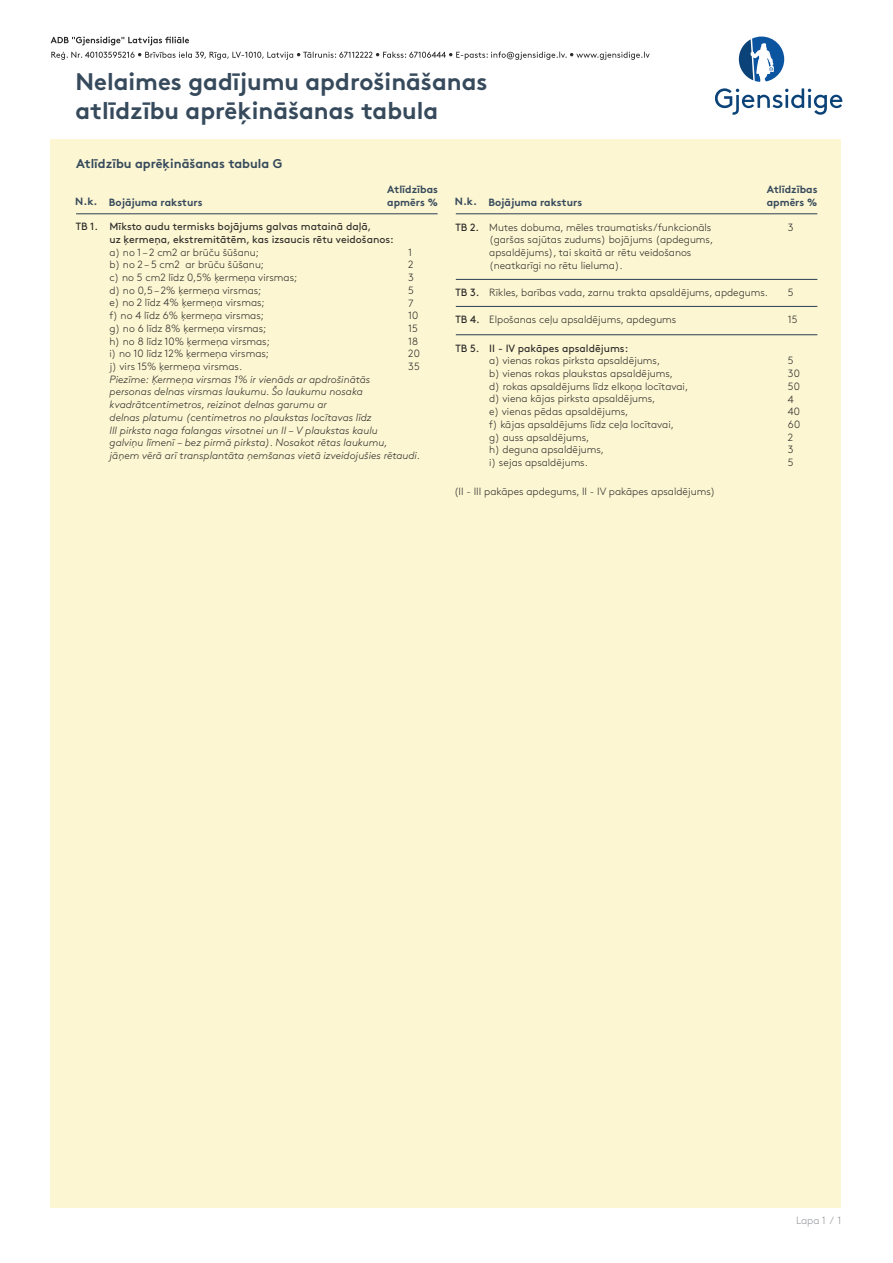
<style>
.page{position:relative;width:893px;height:1263px;background:#fff}
.page>*{position:absolute;margin:0;border:0;box-sizing:border-box;transform-origin:0 0}
.t1{font:700 24px/29.1px "Gjen Brown OT";color:#364a5c}
.t2{font:700 12.75px "Gjen Brown OT";color:#364a5c}
.t3{font:300 10.5px/12.8px "Gjen Brown OT";color:#2b2a29}
.t4{font:italic 300 10.5px/12.8px "Gjen Brown OT";color:#2b2a29}
.t5{font:10.5px/12.8px "Gjen Brown OT";color:#2b2a29}
.t6{font:700 10.5px/12.8px "Gjen Brown OT";color:#364a5c}
.t7{font:300 10.5px "Gjen Brown OT";color:#939599}
.s1{font-weight:400}
</style>
<div class="page">
<svg style="left:715px;top:88px;width:127px;height:27px"></svg>
<svg style="left:739px;top:37px;width:45px;height:45px"></svg>
<div style="left:50px;top:140px;width:791px;height:1068px;background:#fdf6d2"></div>
<hr style="left:76px;top:213px;width:362px;height:1px;background:#364a5c">
<svg style="left:51px;top:52px;width:599px;height:8px"></svg>
<svg style="left:51px;top:37px;width:138px;height:8px"></svg>
<hr style="left:456px;top:213px;width:361px;height:1px;background:#364a5c">
<hr style="left:456px;top:279px;width:361px;height:1px;background:#364a5c">
<hr style="left:456px;top:306px;width:361px;height:1px;background:#364a5c">
<hr style="left:456px;top:334px;width:361px;height:1px;background:#364a5c">
<h1 class="t1" style="left:75px;top:70px;width:413px">Nelaimes gadījumu apdrošināšanas atlīdzību aprēķināšanas tabula</h1>
<p class="t2" style="left:76px;top:159px;width:208px">Atlīdzību aprēķināšanas tabula G</p>
<p class="t6" style="left:75px;top:197px;width:129px">N.k. Bojājuma raksturs</p>
<p class="t6" style="left:387px;top:184px;width:52px">Atlīdzības apmērs %</p>
<p class="t5" style="left:110px;top:221px;width:286px;text-indent:-34px">TB 1. Mīksto audu termisks bojājums galvas matainā daļā,<br>uz ķermeņa, ekstremitātēm, kas izsaucis rētu veidošanos:</p>
<p class="t3" style="left:110px;top:247px;width:189px">a) no 1 – 2 cm2 ar brūču šūšanu;<br>b) no 2 – 5 cm2 ar brūču šūšanu;<br>c) no 5 cm2 līdz 0,5% ķermeņa virsmas; d) no 0,5 – 2% ķermeņa virsmas;<br>e) no 2 līdz 4% ķermeņa virsmas;<br>f) no 4 līdz 6% ķermeņa virsmas;<br>g) no 6 līdz 8% ķermeņa virsmas;<br>h) no 8 līdz 10% ķermeņa virsmas;<br>i) no 10 līdz 12% ķermeņa virsmas;<br>j) virs 15% ķermeņa virsmas.</p>
<p class="t4" style="left:110px;top:374px;width:312px">Piezīme: Ķermeņa virsmas 1% ir vienāds ar apdrošinātās<br>personas delnas virsmas laukumu. Šo laukumu nosaka kvadrātcentimetros, reizinot delnas garumu ar<br>delnas platumu (centimetros no plaukstas locītavas līdz<br>III pirksta naga falangas virsotnei un II – V plaukstas kaulu<br>galviņu līmenī – bez pirmā pirksta). Nosakot rētas laukumu,<br>jāņem vērā arī transplantāta ņemšanas vietā izveidojušies rētaudi.</p>
<p class="t3" style="left:408px;top:247px;width:13px">1<br>2<br>3<br>5<br>7<br>10<br>15<br>18<br>20<br>35</p>
<p class="t6" style="left:455px;top:197px;width:129px">N.k. Bojājuma raksturs</p>
<p class="t6" style="left:767px;top:184px;width:52px">Atlīdzības apmērs %</p>
<p class="t3" style="left:489px;top:222px;width:225px;text-indent:-34px"><span class="s1">TB 2.</span> Mutes dobuma, mēles traumatisks/funkcionāls (garšas sajūtas zudums) bojājums (apdegums, apsaldējums), tai skaitā ar rētu veidošanos (neatkarīgi no rētu lieluma).</p>
<p class="t3" style="left:788px;top:222px;width:7px">3</p>
<p class="t3" style="left:455px;top:287px;width:314px"><span class="s1">TB 3.</span> Rīkles, barības vada, zarnu trakta apsaldējums, apdegums.</p>
<p class="t3" style="left:788px;top:287px;width:7px">5</p>
<p class="t3" style="left:455px;top:314px;width:222px"><span class="s1">TB 4.</span> Elpošanas ceļu apsaldējums, apdegums</p>
<p class="t3" style="left:788px;top:314px;width:11px">15</p>
<p class="t5" style="left:455px;top:343px;width:174px">TB 5. II - IV pakāpes apsaldējums:</p>
<p class="t3" style="left:489px;top:355px;width:200px">a) vienas rokas pirksta apsaldējums,<br>b) vienas rokas plaukstas apsaldējums,<br>d) rokas apsaldējums līdz elkoņa locītavai, d) viena kājas pirksta apsaldējums,<br>e) vienas pēdas apsaldējums,<br>f) kājas apsaldējums līdz ceļa locītavai,<br>g) auss apsaldējums,<br>h) deguna apsaldējums,<br>i) sejas apsaldējums.</p>
<p class="t3" style="left:788px;top:355px;width:14px">5<br>30<br>50<br>4<br>40<br>60<br>2<br>3<br>5</p>
<p class="t3" style="left:454px;top:486px;width:263px">(II - III pakāpes apdegums, II - IV pakāpes apsaldējums)</p>
<p class="t7" style="left:796px;top:1216px;width:47px">Lapa 1 / 1</p>
</div>
